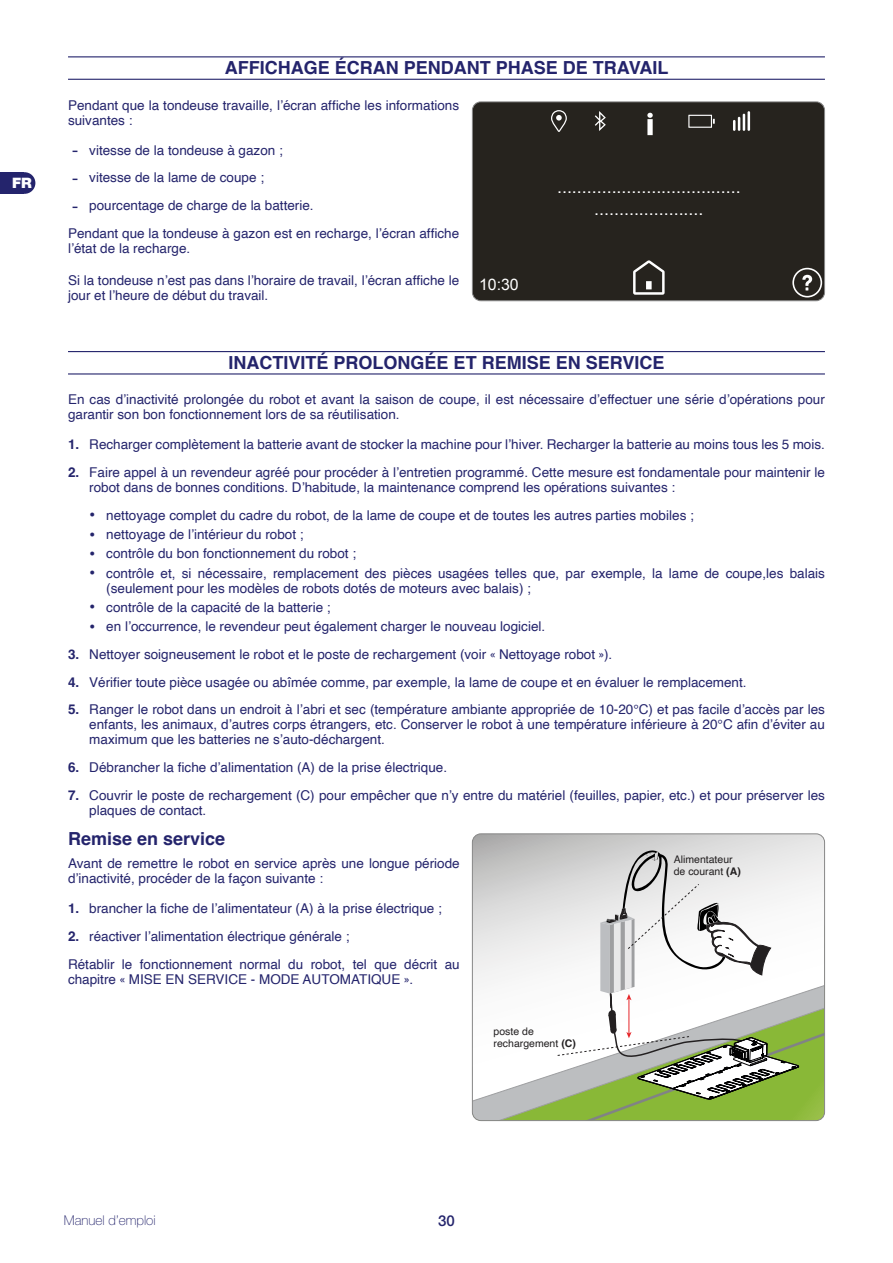
<style>
.page{position:relative;width:893px;height:1263px;background:#fff}
.page>*{position:absolute;margin:0;border:0;box-sizing:border-box;transform-origin:0 0}
.t1{font:700 18px "Helvetica";color:#24246c}
.t2{font:17.85px/21.5px "Arial";color:#fff;text-align:center}
.t3{font:15.9px "Arial";color:#fff}
.t4{font:500 15px "Helvetica Neue LT Std";color:#24246c}
.t5{font:900 14.4px "Helvetica Neue LT Std";color:#fff}
.t6{font:13.5px/15px "Helvetica";color:#24246c}
.t7{font:100 13.5px "Helvetica Neue LT Std";color:#24246c}
.t8{font:10.5px/12.6px "Helvetica";color:#232021}
.s1{font-family:"Arial";font-size:18px}
.s2{font-weight:700}
.s3{font-weight:700;font-size:18px}
.s4{font-family:"Helvetica Neue LT Std";font-stretch:condensed}
</style>
<div class="page">
<div style="left:0;top:172px;width:24px;height:22px;background:#24246c"></div>
<div style="left:14px;top:172px;width:21px;height:22px;background:#24246c;border-radius:50%"></div>
<hr style="left:68px;top:56px;width:757px;height:1px;background:#24246c">
<hr style="left:68px;top:79px;width:757px;height:1px;background:#24246c">
<hr style="left:68px;top:351px;width:757px;height:1px;background:#24246c">
<hr style="left:68px;top:373px;width:757px;height:1px;background:#24246c">
<div style="left:472px;top:103px;width:353px;height:198px;background:#26231e"></div>
<svg style="left:688px;top:115px;width:27px;height:13px"></svg>
<svg style="left:551px;top:110px;width:16px;height:22px"></svg>
<svg style="left:595px;top:111px;width:11px;height:20px"></svg>
<svg style="left:633px;top:260px;width:32px;height:35px"></svg>
<div style="left:646px;top:281px;width:6px;height:8px;background:#fff"></div>
<svg style="left:792px;top:268px;width:30px;height:29px"></svg>
<svg style="left:647px;top:113px;width:6px;height:22px"></svg>
<hr style="left:747px;top:111px;width:3px;height:20px;background:#fff">
<svg style="left:733px;top:114px;width:12px;height:17px"></svg>
<div style="left:472px;top:101px;width:353px;height:200px;border:1px solid #878787;border-radius:9px"></div>
<svg style="left:472px;top:835px;width:353px;height:144px"></svg>
<svg style="left:472px;top:979px;width:353px;height:141px"></svg>
<svg style="left:557px;top:850px;width:242px;height:249px"></svg>
<div style="left:472px;top:833px;width:353px;height:288px;border:1px solid #878787;border-radius:9px"></div>
<p class="t5" style="left:12px;top:174px;width:21px">FR</p>
<h1 class="t1" style="left:225px;top:57px;width:445px">AFFICHAGE ÉCRAN PENDANT PHASE DE TRAVAIL</h1>
<p class="t6" style="left:68px;top:98px;width:393px">Pendant que la tondeuse travaille, l’écran affiche les informations suivantes :</p>
<p class="t6" style="left:72px;top:143px;width:212px"><span class="s1">-</span> vitesse de la tondeuse à gazon ;</p>
<p class="t6" style="left:72px;top:171px;width:193px"><span class="s1">-</span> vitesse de la lame de coupe ;</p>
<p class="t6" style="left:68px;top:192px;width:393px;line-height:27.8px;text-indent:4px"><span class="s1">-</span> pourcentage de charge de la batterie.<br>Pendant que la tondeuse à gazon est en recharge, l’écran affiche</p>
<p class="t6" style="left:68px;top:241px;width:124px">l’état de la recharge.</p>
<p class="t6" style="left:68px;top:273px;width:393px">Si la tondeuse n’est pas dans l’horaire de travail, l’écran affiche le jour et l’heure de début du travail.</p>
<h2 class="t2" style="left:557px;top:177px;width:185px">..................................... ......................</h2>
<p class="t3" style="left:479px;top:274px;width:41px">10:30</p>
<h1 class="t1" style="left:229px;top:352px;width:437px">INACTIVITÉ PROLONGÉE ET REMISE EN SERVICE</h1>
<p class="t6" style="left:68px;top:392px;width:758px">En cas d’inactivité prolongée du robot et avant la saison de coupe, il est nécessaire d’effectuer une série d’opérations pour garantir son bon fonctionnement lors de sa réutilisation.</p>
<p class="t6" style="left:68px;top:437px;width:758px"><span class="s2">1.</span> Recharger complètement la batterie avant de stocker la machine pour l’hiver. Recharger la batterie au moins tous les 5 mois.</p>
<p class="t6" style="left:89px;top:465px;width:737px;text-indent:-21px"><span class="s2">2.</span> Faire appel à un revendeur agréé pour procéder à l’entretien programmé. Cette mesure est fondamentale pour maintenir le robot dans de bonnes conditions. D’habitude, la maintenance comprend les opérations suivantes :</p>
<p class="t6" style="left:89px;top:508px;width:606px"><span class="s3">•</span> nettoyage complet du cadre du robot, de la lame de coupe et de toutes les autres parties mobiles ;</p>
<p class="t6" style="left:89px;top:527px;width:216px"><span class="s3">•</span> nettoyage de l’intérieur du robot ;</p>
<p class="t6" style="left:89px;top:546px;width:268px"><span class="s3">•</span> contrôle du bon fonctionnement du robot ;</p>
<p class="t6" style="left:106px;top:566px;width:720px;text-indent:-17px"><span class="s3">•</span> contrôle et, si nécessaire, remplacement des pièces usagées telles que, par exemple, la lame de coupe,les balais (seulement pour les modèles de robots dotés de moteurs avec balais) ;</p>
<p class="t6" style="left:89px;top:600px;width:243px"><span class="s3">•</span> contrôle de la capacité de la batterie ;</p>
<p class="t6" style="left:89px;top:619px;width:457px"><span class="s3">•</span> en l’occurrence, le revendeur peut également charger le nouveau logiciel.</p>
<p class="t6" style="left:68px;top:647px;width:546px"><span class="s2">3.</span> Nettoyer soigneusement le robot et le poste de rechargement (voir <span class="s4">«</span> Nettoyage robot <span class="s4">»</span>).</p>
<p class="t6" style="left:68px;top:675px;width:680px"><span class="s2">4.</span> Vérifier toute pièce usagée ou abîmée comme, par exemple, la lame de coupe et en évaluer le remplacement.</p>
<p class="t6" style="left:89px;top:703px;width:737px;text-align:justify;text-indent:-21px"><span class="s2">5.</span> Ranger le robot dans un endroit à l’abri et sec (température ambiante appropriée de 10-20°C) et pas facile d’accès par les enfants, les animaux, d’autres corps étrangers, etc. Conserver le robot à une température inférieure à 20°C afin d’éviter au maximum que les batteries ne s’auto-déchargent.</p>
<p class="t6" style="left:68px;top:760px;width:381px"><span class="s2">6.</span> Débrancher la fiche d’alimentation (A) de la prise électrique.</p>
<p class="t6" style="left:89px;top:788px;width:737px;text-indent:-21px"><span class="s2">7.</span> Couvrir le poste de rechargement (C) pour empêcher que n’y entre du matériel (feuilles, papier, etc.) et pour préserver les plaques de contact.</p>
<h1 class="t1" style="left:68px;top:828px;width:159px">Remise en service</h1>
<p class="t6" style="left:68px;top:857px;width:393px">Avant de remettre le robot en service après une longue période d’inactivité, procéder de la façon suivante :</p>
<p class="t6" style="left:68px;top:901px;width:375px"><span class="s2">1.</span> brancher la fiche de l’alimentateur (A) à la prise électrique ;</p>
<p class="t6" style="left:68px;top:923px;width:393px;line-height:27.8px"><span class="s2">2.</span> réactiver l’alimentation électrique générale ;<br>Rétablir le fonctionnement normal du robot, tel que décrit au</p>
<p class="t6" style="left:68px;top:972px;width:347px">chapitre <span class="s4">«</span> MISE EN SERVICE - MODE AUTOMATIQUE <span class="s4">»</span>.</p>
<p class="t8" style="left:674px;top:853px;width:69px">Alimentateur de courant <span class="s2">(A)</span></p>
<p class="t8" style="left:494px;top:1025px;width:84px">poste de rechargement <span class="s2">(C)</span></p>
<p class="t7" style="left:64px;top:1212px;width:94px">Manuel d’emploi</p>
<p class="t4" style="left:438px;top:1211px;width:18px">30</p>
</div>
